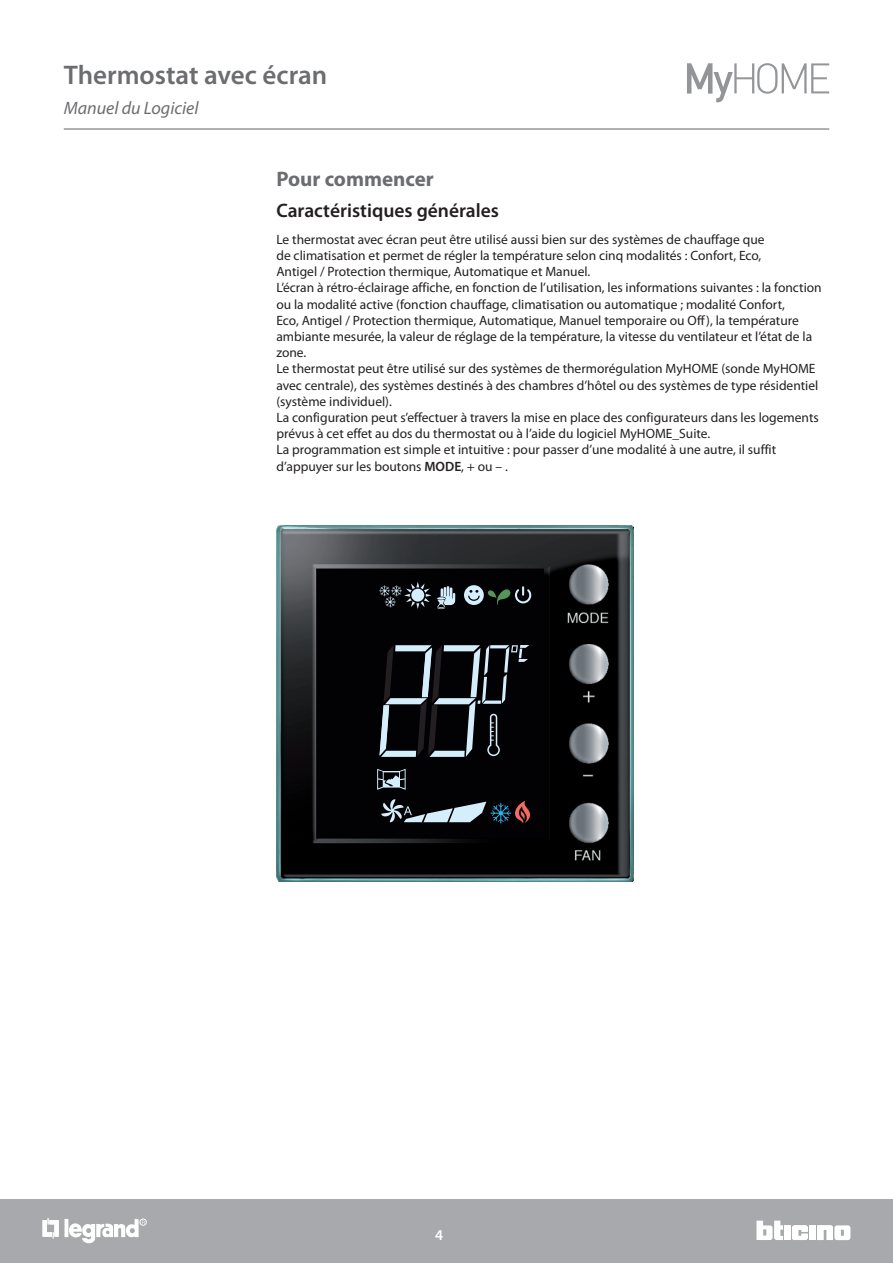
<style>
.page{position:relative;width:893px;height:1263px;background:#fff}
.page>*{position:absolute;margin:0;border:0;box-sizing:border-box;transform-origin:0 0}
.t1{font:600 27px "Myriad Pro";color:#6c6d70}
.t2{font:700 21px "Myriad Pro";color:#6c6d70}
.t3{font:600 19.5px "Myriad Pro";color:#231f20}
.t4{font:italic 18px "Myriad Pro";color:#6c6d70}
.t5{font:600 15px "Myriad Pro";color:#fff}
.t6{font:13.5px/16.2px "Myriad Pro";color:#231f20}
.s1{font-weight:600}
</style>
<div class="page">
<hr style="left:64px;top:128px;width:765px;height:2px;background:#939598">
<div style="left:0;top:1199px;width:893px;height:64px;background:#a8a9ad"></div>
<div style="left:784px;top:1225px;width:7px;height:15px;background:#fff"></div>
<div style="left:809px;top:1225px;width:7px;height:15px;background:#fff"></div>
<svg style="left:817px;top:1225px;width:33px;height:15px"></svg>
<svg style="left:756px;top:1220px;width:27px;height:20px"></svg>
<svg style="left:792px;top:1225px;width:16px;height:15px"></svg>
<hr style="left:65px;top:1219px;width:3px;height:18px;background:#fff">
<svg style="left:43px;top:1218px;width:16px;height:20px"></svg>
<svg style="left:68px;top:1219px;width:78px;height:25px"></svg>
<svg style="left:687px;top:63px;width:142px;height:39px"></svg>
<img style="left:276px;top:526px;width:358px;height:356px">
<svg style="left:379px;top:582px;width:52px;height:27px"></svg>
<svg style="left:437px;top:586px;width:18px;height:23px"></svg>
<svg style="left:464px;top:585px;width:67px;height:20px"></svg>
<svg style="left:379px;top:645px;width:150px;height:112px;background:#292d31"></svg>
<svg style="left:377px;top:769px;width:29px;height:21px"></svg>
<svg style="left:381px;top:799px;width:150px;height:24px;background:#4a4f56"></svg>
<h1 class="t1" style="left:64px;top:58px;width:265px">Thermostat avec écran</h1>
<h3 class="t4" style="left:64px;top:97px;width:136px">Manuel du Logiciel</h3>
<h2 class="t2" style="left:276px;top:165px;width:159px">Pour commencer</h2>
<h3 class="t3" style="left:276px;top:198px;width:224px">Caractéristiques générales</h3>
<p class="t6" style="left:276px;top:231px;width:547px">Le thermostat avec écran peut être utilisé aussi bien sur des systèmes de chauffage que<br>de climatisation et permet de régler la température selon cinq modalités : Confort, Eco,<br>Antigel / Protection thermique, Automatique et Manuel.<br>L’écran à rétro-éclairage affiche, en fonction de l’utilisation, les informations suivantes : la fonction ou la modalité active (fonction chauffage, climatisation ou automatique ; modalité Confort,<br>Eco, Antigel / Protection thermique, Automatique, Manuel temporaire ou Off), la température ambiante mesurée, la valeur de réglage de la température, la vitesse du ventilateur et l’état de la zone.<br>Le thermostat peut être utilisé sur des systèmes de thermorégulation MyHOME (sonde MyHOME avec centrale), des systèmes destinés à des chambres d’hôtel ou des systèmes de type résidentiel (système individuel).<br>La configuration peut s’effectuer à travers la mise en place des configurateurs dans les logements prévus à cet effet au dos du thermostat ou à l’aide du logiciel MyHOME_Suite.<br>La programmation est simple et intuitive : pour passer d’une modalité à une autre, il suffit d’appuyer sur les boutons <span class="s1">MODE</span>, + ou – .</p>
<p class="t5" style="left:435px;top:1225px;width:10px">4</p>
</div>
